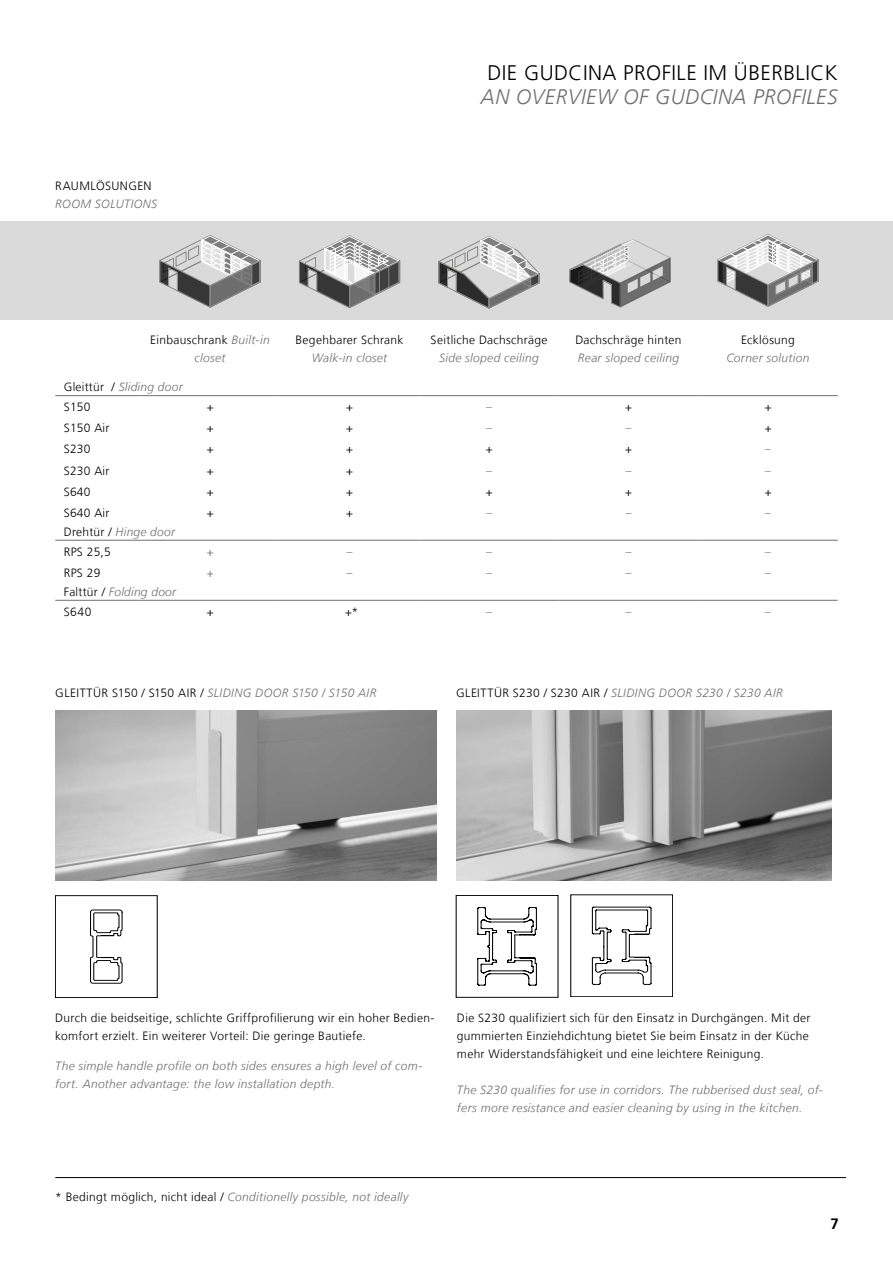
<style>
.page{position:relative;width:893px;height:1263px;background:#fff}
.page>*{position:absolute;margin:0;border:0;box-sizing:border-box;transform-origin:0 0}
.t1{font:300 21px "Frutiger LT";letter-spacing:.02em;color:#000}
.t2{font:italic 300 21px "Frutiger LT";letter-spacing:.02em;color:#6f6f6e}
.t3{font:700 15px "Frutiger LT";color:#000}
.t4{font:italic 300 12px/18px "Frutiger LT";letter-spacing:.03em;color:#6f6f6e}
.t5{font:300 12px/18px "Frutiger LT";letter-spacing:.025em;color:#000}
.t6{font:italic 300 12px "Frutiger LT";color:#000}
.s1{font-style:normal;color:#000}
.s2{font-style:italic;color:#6f6f6e}
</style>
<div class="page">
<svg style="left:90px;top:909px;width:33px;height:74px"></svg>
<div style="left:55px;top:895px;width:102px;height:103px;border:1px solid #000"></div>
<img style="left:55px;top:710px;width:382px;height:170px">
<img style="left:456px;top:710px;width:376px;height:170px">
<svg style="left:477px;top:907px;width:60px;height:78px"></svg>
<svg style="left:592px;top:907px;width:59px;height:78px"></svg>
<div style="left:571px;top:895px;width:102px;height:102px;border:1px solid #000"></div>
<div style="left:0;top:221px;width:893px;height:99px;background:#dadada"></div>
<hr style="left:55px;top:540px;width:85px;height:1px;background:#6f6f6e">
<hr style="left:140px;top:540px;width:140px;height:1px;background:#6f6f6e">
<hr style="left:280px;top:540px;width:139px;height:1px;background:#6f6f6e">
<hr style="left:419px;top:540px;width:140px;height:1px;background:#6f6f6e">
<hr style="left:559px;top:540px;width:139px;height:1px;background:#6f6f6e">
<hr style="left:698px;top:540px;width:140px;height:1px;background:#6f6f6e">
<hr style="left:55px;top:600px;width:85px;height:1px;background:#6f6f6e">
<hr style="left:140px;top:600px;width:140px;height:1px;background:#6f6f6e">
<hr style="left:280px;top:600px;width:139px;height:1px;background:#6f6f6e">
<hr style="left:419px;top:600px;width:140px;height:1px;background:#6f6f6e">
<hr style="left:559px;top:600px;width:139px;height:1px;background:#6f6f6e">
<hr style="left:698px;top:600px;width:140px;height:1px;background:#6f6f6e">
<hr style="left:55px;top:395px;width:85px;height:1px;background:#6f6f6e">
<hr style="left:140px;top:395px;width:140px;height:1px;background:#6f6f6e">
<hr style="left:280px;top:395px;width:139px;height:1px;background:#6f6f6e">
<hr style="left:419px;top:395px;width:140px;height:1px;background:#6f6f6e">
<hr style="left:559px;top:395px;width:139px;height:1px;background:#6f6f6e">
<hr style="left:698px;top:395px;width:140px;height:1px;background:#6f6f6e">
<svg style="left:159px;top:235px;width:102px;height:73px"></svg>
<svg style="left:299px;top:235px;width:101px;height:73px"></svg>
<svg style="left:438px;top:236px;width:102px;height:73px"></svg>
<svg style="left:570px;top:239px;width:101px;height:68px"></svg>
<svg style="left:717px;top:234px;width:102px;height:73px"></svg>
<hr style="left:55px;top:1177px;width:791px;height:1px;background:#000">
<p class="t5" style="left:55px;top:177px;width:98px">RAUMLÖSUNGEN</p>
<p class="t4" style="left:55px;top:195px;width:104px">ROOM SOLUTIONS</p>
<h1 class="t1" style="left:487px;top:60px;width:352px">DIE GUDCINA PROFILE IM ÜBERBLICK</h1>
<h1 class="t2" style="left:481px;top:84px;width:358px">AN OVERVIEW OF GUDCINA PROFILES</h1>
<p class="t4" style="left:150px;top:331px;width:121px;text-align:center"><span class="s1">Einbauschrank</span> Built-in closet</p>
<p class="t5" style="left:296px;top:331px;width:110px">Begehbarer Schrank</p>
<p class="t4" style="left:312px;top:349px;width:77px">Walk-in closet</p>
<p class="t5" style="left:431px;top:331px;width:118px">Seitliche Dachschräge</p>
<p class="t4" style="left:439px;top:349px;width:101px">Side sloped ceiling</p>
<p class="t5" style="left:575px;top:331px;width:108px">Dachschräge hinten</p>
<p class="t4" style="left:578px;top:349px;width:103px">Rear sloped ceiling</p>
<p class="t5" style="left:741px;top:331px;width:55px">Ecklösung</p>
<p class="t4" style="left:726px;top:349px;width:85px">Corner solution</p>
<p class="t5" style="left:64px;top:378px;width:120px;line-height:19.5px">Gleittür / <span class="s2">Sliding door<br></span>S150</p>
<p class="t6" style="left:206px;top:400px;width:9px">+</p>
<p class="t6" style="left:346px;top:400px;width:9px">+</p>
<p class="t4" style="left:486px;top:398px;width:7px">–</p>
<p class="t6" style="left:625px;top:400px;width:9px">+</p>
<p class="t6" style="left:764px;top:400px;width:9px">+</p>
<p class="t5" style="left:64px;top:419px;width:47px">S150 Air</p>
<p class="t6" style="left:206px;top:421px;width:9px">+</p>
<p class="t6" style="left:346px;top:421px;width:9px">+</p>
<p class="t4" style="left:486px;top:419px;width:7px">–</p>
<p class="t4" style="left:625px;top:419px;width:7px">–</p>
<p class="t6" style="left:764px;top:421px;width:9px">+</p>
<p class="t5" style="left:64px;top:440px;width:28px">S230</p>
<p class="t6" style="left:206px;top:442px;width:9px">+</p>
<p class="t6" style="left:346px;top:442px;width:9px">+</p>
<p class="t6" style="left:485px;top:442px;width:9px">+</p>
<p class="t6" style="left:625px;top:442px;width:9px">+</p>
<p class="t4" style="left:765px;top:440px;width:7px">–</p>
<p class="t5" style="left:64px;top:462px;width:47px">S230 Air</p>
<p class="t6" style="left:206px;top:464px;width:9px">+</p>
<p class="t6" style="left:346px;top:464px;width:9px">+</p>
<p class="t4" style="left:486px;top:462px;width:7px">–</p>
<p class="t4" style="left:625px;top:462px;width:7px">–</p>
<p class="t4" style="left:765px;top:462px;width:7px">–</p>
<p class="t5" style="left:64px;top:483px;width:28px">S640</p>
<p class="t6" style="left:206px;top:485px;width:9px">+</p>
<p class="t6" style="left:346px;top:485px;width:9px">+</p>
<p class="t6" style="left:485px;top:485px;width:9px">+</p>
<p class="t6" style="left:625px;top:485px;width:9px">+</p>
<p class="t6" style="left:764px;top:485px;width:9px">+</p>
<p class="t5" style="left:64px;top:504px;width:47px">S640 Air</p>
<p class="t6" style="left:206px;top:506px;width:9px">+</p>
<p class="t6" style="left:346px;top:506px;width:9px">+</p>
<p class="t4" style="left:486px;top:504px;width:7px">–</p>
<p class="t4" style="left:625px;top:504px;width:7px">–</p>
<p class="t4" style="left:765px;top:504px;width:7px">–</p>
<p class="t5" style="left:64px;top:522px;width:113px;line-height:19.6px">Drehtür / <span class="s2">Hinge door<br></span>RPS 25,5</p>
<p class="t4" style="left:206px;top:543px;width:9px">+</p>
<p class="t4" style="left:347px;top:543px;width:7px">–</p>
<p class="t4" style="left:486px;top:543px;width:7px">–</p>
<p class="t4" style="left:625px;top:543px;width:7px">–</p>
<p class="t4" style="left:765px;top:543px;width:7px">–</p>
<p class="t5" style="left:64px;top:564px;width:38px">RPS 29</p>
<p class="t4" style="left:206px;top:564px;width:9px">+</p>
<p class="t4" style="left:347px;top:564px;width:7px">–</p>
<p class="t4" style="left:486px;top:564px;width:7px">–</p>
<p class="t4" style="left:625px;top:564px;width:7px">–</p>
<p class="t4" style="left:765px;top:564px;width:7px">–</p>
<p class="t5" style="left:64px;top:582px;width:114px;line-height:19.5px">Falttür / <span class="s2">Folding door<br></span>S640</p>
<p class="t6" style="left:206px;top:605px;width:9px">+</p>
<p class="t6" style="left:345px;top:605px;width:15px">+*</p>
<p class="t4" style="left:486px;top:603px;width:7px">–</p>
<p class="t4" style="left:625px;top:603px;width:7px">–</p>
<p class="t4" style="left:765px;top:603px;width:7px">–</p>
<p class="t4" style="left:55px;top:684px;width:323px"><span class="s1">GLEITTÜR S150 / S150 AIR /</span> SLIDING DOOR S150 / S150 AIR</p>
<p class="t4" style="left:456px;top:684px;width:328px"><span class="s1">GLEITTÜR S230 / S230 AIR /</span> SLIDING DOOR S230 / S230 AIR</p>
<p class="t5" style="left:55px;top:1009px;width:381px">Durch die beidseitige, schlichte Griffprofilierung wir ein hoher Bedien&shy;komfort erzielt. Ein weiterer Vorteil: Die geringe Bautiefe.</p>
<p class="t4" style="left:55px;top:1057px;width:369px">The simple handle profile on both sides ensures a high level of com&shy;fort. Another advantage: the low installation depth.</p>
<p class="t5" style="left:457px;top:1008px;width:355px">Die S230 qualifiziert sich für den Einsatz in Durchgängen. Mit der gummierten Einziehdichtung bietet Sie beim Einsatz in der Küche mehr Widerstandsfähigkeit und eine leichtere Reinigung.</p>
<p class="t4" style="left:457px;top:1080px;width:367px">The S230 qualifies for use in corridors. The rubberised dust seal, of&shy;fers more resistance and easier cleaning by using in the kitchen.</p>
<p class="t4" style="left:55px;top:1187px;width:355px"><span class="s1">* Bedingt möglich, nicht ideal /</span> Conditionelly possible, not ideally</p>
<p class="t3" style="left:831px;top:1215px;width:10px">7</p>
</div>
